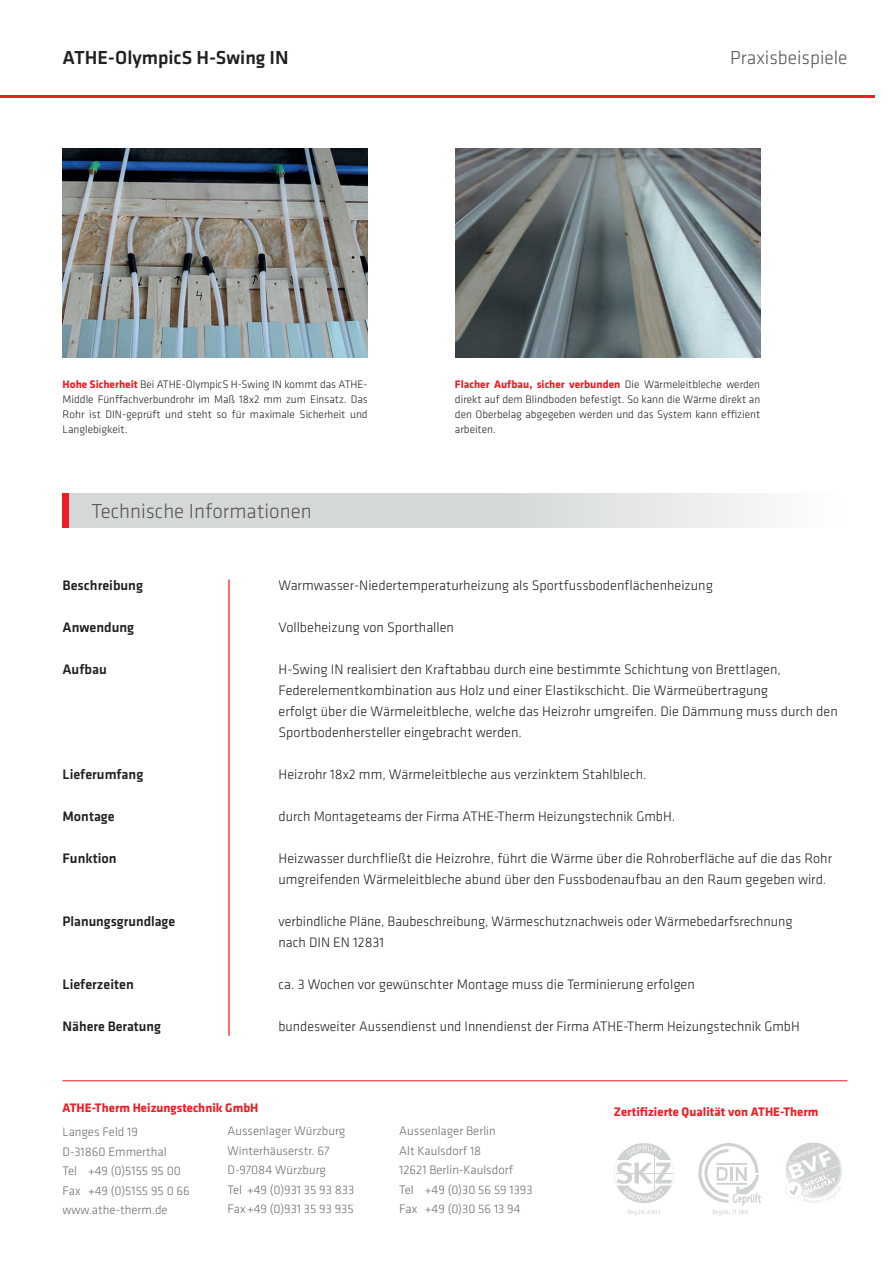
<style>
.page{position:relative;width:893px;height:1263px;background:#fff}
.page>*{position:absolute;margin:0;border:0;box-sizing:border-box;transform-origin:0 0}
.t1{font:300 21px "Klavika";color:#57585a}
.t2{font:500 19.5px "Klavika";color:#231f20}
.t3{font:300 19.5px "Klavika";color:#57585a}
.t4{font:300 14.25px/21px "Klavika";color:#231f20}
.t5{font:500 14.25px "Klavika";color:#231f20}
.t6{font:300 12.75px/19.5px "Klavika";color:#6c6d70}
.t7{font:700 12.75px/23.7px "Klavika";color:#ee1d23}
.t8{font:300 11.25px/15px "Klavika";color:#231f20;text-align:justify}
.s1{font-weight:700;color:#ee1d23}
.s2{font-weight:300;color:#6c6d70}
</style>
<div class="page">
<img style="left:63px;top:149px;width:305px;height:209px">
<img style="left:455px;top:149px;width:305px;height:209px">
<hr style="left:0;top:95px;width:875px;height:2px;background:#ee1d23">
<hr style="left:228px;top:580px;width:2px;height:456px;background:#ee1d23">
<div style="left:69px;top:493px;width:772px;height:34px;background:linear-gradient(to right,#cad0cf,#f1f2f2)"></div>
<div style="left:63px;top:493px;width:6px;height:34px;background:#ee1d23"></div>
<hr style="left:63px;top:1080px;width:784px;height:1px;background:#ee1d23">
<svg style="left:698px;top:1143px;width:63px;height:72px"></svg>
<svg style="left:614px;top:1143px;width:60px;height:60px"></svg>
<svg style="left:628px;top:1209px;width:32px;height:6px"></svg>
<svg style="left:785px;top:1142px;width:57px;height:61px"></svg>
<p class="t2" style="left:63px;top:47px;width:228px">ATHE-OlympicS H-Swing IN</p>
<p class="t3" style="left:730px;top:47px;width:119px">Praxisbeispiele</p>
<p class="t8" style="left:63px;top:376px;width:307px"><span class="s1">Hohe Sicherheit</span> Bei ATHE-OlympicS H-Swing IN kommt das ATHE-Middle Fünffachverbundrohr im Maß 18x2 mm zum Einsatz. Das Rohr ist DIN-geprüft und steht so für maximale Sicherheit und Langlebigkeit.</p>
<p class="t8" style="left:455px;top:376px;width:307px"><span class="s1">Flacher Aufbau, sicher verbunden</span> Die Wärmeleitbleche werden direkt auf dem Blindboden befestigt. So kann die Wärme direkt an den Oberbelag abgegeben werden und das System kann effizient arbeiten.</p>
<p class="t1" style="left:91px;top:500px;width:222px">Technische Informationen</p>
<p class="t5" style="left:63px;top:578px;width:82px">Beschreibung</p>
<p class="t4" style="left:279px;top:575px;width:436px">Warmwasser-Niedertemperaturheizung als Sportfussbodenflächenheizung</p>
<p class="t5" style="left:63px;top:620px;width:73px">Anwendung</p>
<p class="t4" style="left:279px;top:617px;width:177px">Vollbeheizung von Sporthallen</p>
<p class="t5" style="left:63px;top:662px;width:46px">Aufbau</p>
<p class="t4" style="left:279px;top:659px;width:561px">H-Swing IN realisiert den Kraftabbau durch eine bestimmte Schichtung von Brettlagen, Federelementkombination aus Holz und einer Elastikschicht. Die Wärmeübertragung<br>erfolgt über die Wärmeleitbleche, welche das Heizrohr umgreifen. Die Dämmung muss durch den Sportbodenhersteller eingebracht werden.</p>
<p class="t5" style="left:63px;top:767px;width:82px">Lieferumfang</p>
<p class="t4" style="left:279px;top:764px;width:370px">Heizrohr 18x2 mm, Wärmeleitbleche aus verzinktem Stahlblech.</p>
<p class="t5" style="left:63px;top:809px;width:54px">Montage</p>
<p class="t4" style="left:279px;top:806px;width:398px">durch Montageteams der Firma ATHE-Therm Heizungstechnik GmbH.</p>
<p class="t5" style="left:63px;top:851px;width:56px">Funktion</p>
<p class="t4" style="left:279px;top:848px;width:555px">Heizwasser durchfließt die Heizrohre, führt die Wärme über die Rohroberfläche auf die das Rohr umgreifenden Wärmeleitbleche abund über den Fussbodenaufbau an den Raum gegeben wird.</p>
<p class="t5" style="left:63px;top:914px;width:114px">Planungsgrundlage</p>
<p class="t4" style="left:279px;top:911px;width:515px">verbindliche Pläne, Baubeschreibung, Wärmeschutznachweis oder Wärmebedarfsrechnung nach DIN EN 12831</p>
<p class="t5" style="left:63px;top:977px;width:73px">Lieferzeiten</p>
<p class="t4" style="left:279px;top:974px;width:418px">ca. 3 Wochen vor gewünschter Montage muss die Terminierung erfolgen</p>
<p class="t5" style="left:63px;top:1019px;width:100px">Nähere Beratung</p>
<p class="t4" style="left:279px;top:1016px;width:523px">bundesweiter Aussendienst und Innendienst der Firma ATHE-Therm Heizungstechnik GmbH</p>
<p class="t7" style="left:63px;top:1097px;width:197px">ATHE-Therm Heizungstechnik GmbH<br><span class="s2">Langes Feld 19</span></p>
<p class="t6" style="left:63px;top:1142px;width:129px">D-31860 Emmerthal<br>Tel +49 (0)5155 95 00<br>Fax +49 (0)5155 95 0 66 www.athe-therm.de</p>
<p class="t6" style="left:227px;top:1121px;width:128px">Aussenlager Würzburg<br>Winterhäuserstr. 67<br>D-97084 Würzburg<br>Tel +49 (0)931 35 93 833<br>Fax +49 (0)931 35 93 935</p>
<p class="t6" style="left:399px;top:1121px;width:135px">Aussenlager Berlin<br>Alt Kaulsdorf 18<br>12621 Berlin-Kaulsdorf<br>Tel +49 (0)30 56 59 1393<br>Fax +49 (0)30 56 13 94</p>
<p class="t7" style="left:614px;top:1100px;width:206px">Zertifizierte Qualität von ATHE-Therm</p>
</div>
